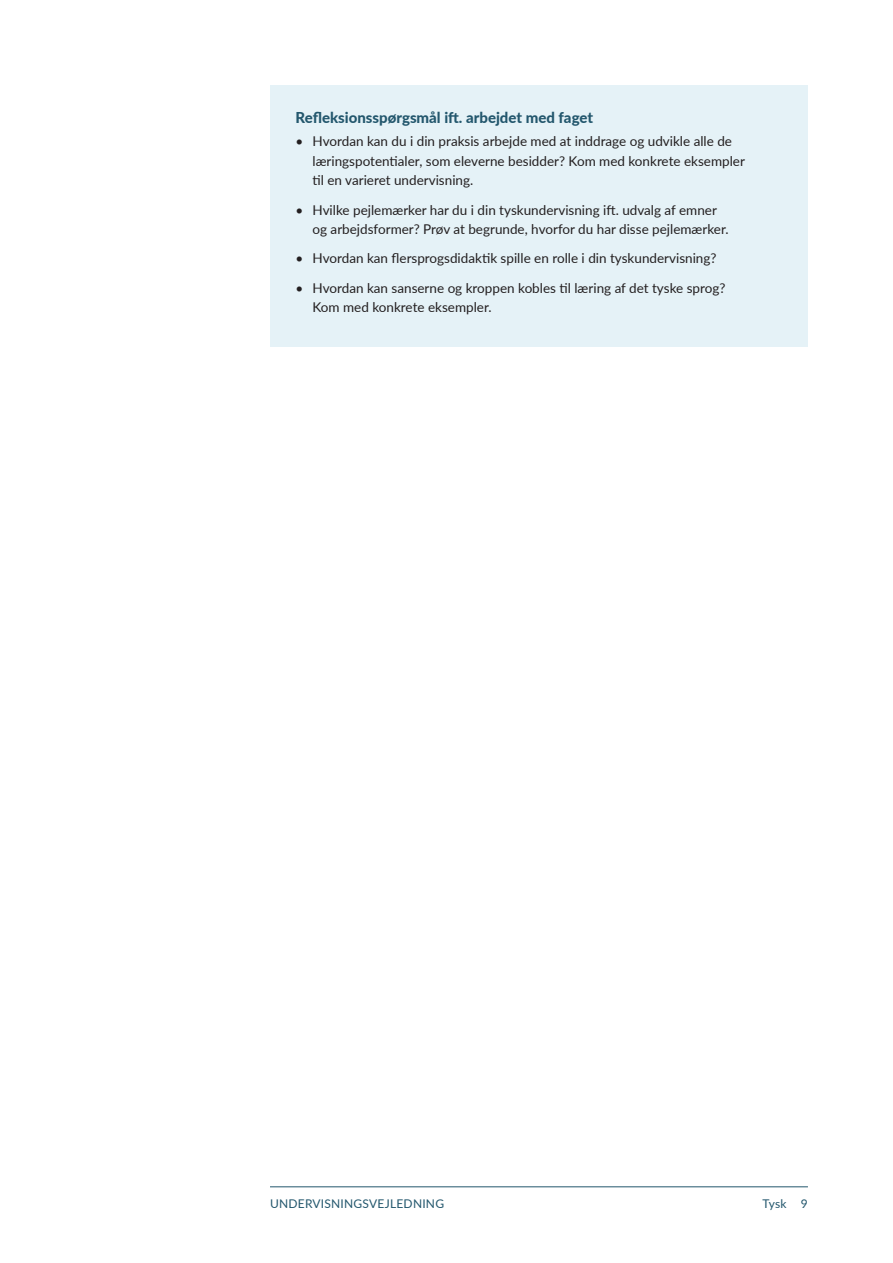
<style>
.page{position:relative;width:893px;height:1263px;background:#fff}
.page>*{position:absolute;margin:0;border:0;box-sizing:border-box;transform-origin:0 0}
._08_blå_mellemrubrik{font:800 15px "Lato";color:#23576d}
.t1{font:13.5px/19.5px "Lato";color:#231f20}
.t2{font:12px "Lato";letter-spacing:.02em;color:#23576d}
</style>
<div class="page">
<div style="left:270px;top:85px;width:538px;height:261px;background:#e5f2f7"></div>
<hr style="left:270px;top:1186px;width:538px;height:1px;background:#23576d">
<p class="_08_blå_mellemrubrik" style="left:296px;top:106px;width:299px">Refleksionsspørgsmål ift. arbejdet med faget</p>
<p class="t1" style="left:313px;top:131px;width:434px;text-indent:-17px">• Hvordan kan du i din praksis arbejde med at inddrage og udvikle alle de læringspotentialer, som eleverne besidder? Kom med konkrete eksempler til en varieret undervisning.</p>
<p class="t1" style="left:313px;top:199px;width:417px;text-indent:-17px">• Hvilke pejlemærker har du i din tyskundervisning ift. udvalg af emner og arbejdsformer? Prøv at begrunde, hvorfor du har disse pejlemærker.</p>
<p class="t1" style="left:296px;top:248px;width:423px">• Hvordan kan flersprogsdidaktik spille en rolle i din tyskundervisning?</p>
<p class="t1" style="left:313px;top:277px;width:414px;text-indent:-17px">• Hvordan kan sanserne og kroppen kobles til læring af det tyske sprog?<br>Kom med konkrete eksempler.</p>
<p class="t2" style="left:270px;top:1195px;width:176px">UNDERVISNINGSVEJLEDNING</p>
<p class="t2" style="left:762px;top:1195px;width:47px">Tysk 9</p>
</div>
